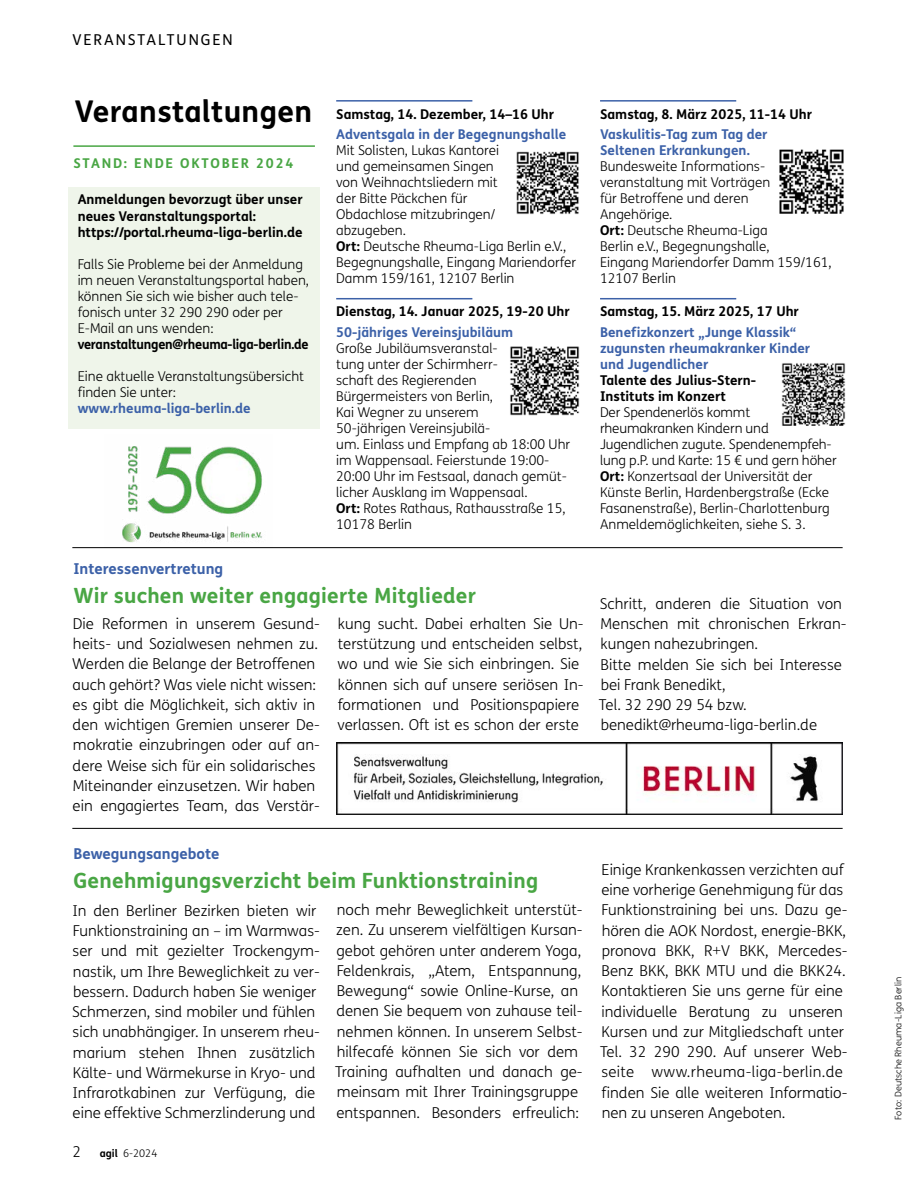
<style>
.page{position:relative;width:915px;height:1191px;background:#fff}
.page>*{position:absolute;margin:0;border:0;box-sizing:border-box;transform-origin:0 0}
.Inhalt_Headline_FS_me_bold{font:700 30px "FS Me Pro";letter-spacing:.01em;color:#000}
.Headline-Cover-Beihefter{font:700 21px "FS Me Pro";letter-spacing:.01em;color:#49a644}
.fließtext_ohne_einzug_10_pt_FS_me{font:300 15px/20.2px "FS Me Pro";color:#000}
.blaue_kleine_Überschrift_drüber{font:700 15px "FS Me Pro";color:#3c61a8}
.t1{font:15px "FS Me Pro";letter-spacing:.13em;color:#000}
.fließtext_ohne_einzug_10_pt_FS_me-2{font:300 13.5px/16px "FS Me Pro";color:#000}
.termin_kurs_bold_blau{font:700 13.5px/16px "FS Me Pro";color:#3c61a8}
.fließtext_ohne_einzug_10_pt_FS_me-3{font:700 13.5px/16px "FS Me Pro";color:#000}
.termin_kurs_1_zeile_mit_linie{font:700 13.5px "FS Me Pro";color:#000}
.termin_kurs_bold_blau_neu{font:700 13.5px "FS Me Pro";color:#3c61a8}
.fließtext_ohne_einzug_10_pt_FS_me-4{font:700 13.5px "FS Me Pro";color:#3c61a8}
.HINWEIS__Dachzeile{font:700 13.5px "FS Me Pro";letter-spacing:.13em;color:#49a644}
.t2{font:300 10.5px "FS Me Pro";color:#000}
.t3{font:300 9px "FS Me Pro";letter-spacing:.01em;color:#000}
.s1{font-weight:700}
.s2{font-size:15px}
</style>
<div class="page">
<img style="left:516px;top:151px;width:63px;height:63px">
<div style="left:68px;top:187px;width:251px;height:241px;background:#eff5ea"></div>
<hr style="left:73px;top:145px;width:242px;height:2px;background:#49a644">
<hr style="left:336px;top:100px;width:136px;height:2px;background:#3c61a8">
<hr style="left:336px;top:298px;width:136px;height:1px;background:#3c61a8">
<img style="left:510px;top:346px;width:70px;height:70px">
<img style="left:779px;top:149px;width:65px;height:65px">
<img style="left:781px;top:363px;width:65px;height:63px">
<hr style="left:72px;top:828px;width:770px;height:1px;background:#000">
<hr style="left:72px;top:547px;width:770px;height:1px;background:#000">
<hr style="left:600px;top:100px;width:136px;height:2px;background:#3c61a8">
<hr style="left:600px;top:298px;width:136px;height:1px;background:#3c61a8">
<img style="left:336px;top:742px;width:506px;height:72px">
<img style="left:122px;top:446px;width:140px;height:97px">
<p class="t1" style="left:72px;top:30px;width:162px">VERANSTALTUNGEN</p>
<h1 class="Inhalt_Headline_FS_me_bold" style="left:75px;top:89px;width:239px">Veranstaltungen</h1>
<h4 class="HINWEIS__Dachzeile" style="left:73px;top:153px;width:221px">STAND: ENDE OKTOBER 2024</h4>
<p class="fließtext_ohne_einzug_10_pt_FS_me-3" style="left:78px;top:191px;width:226px">Anmeldungen bevorzugt über unser</p>
<p class="fließtext_ohne_einzug_10_pt_FS_me-3" style="left:78px;top:207px;width:226px">neues Veranstaltungsportal: https://portal.rheuma-liga-berlin.de</p>
<p class="fließtext_ohne_einzug_10_pt_FS_me-2" style="left:78px;top:255px;width:233px">Falls Sie Probleme bei der Anmeldung im neuen Veranstaltungsportal haben, können Sie sich wie bisher auch tele&shy;fonisch unter 32 290 290 oder per E-Mail an uns wenden: <span class="s1">veranstaltungen@rheuma-liga-berlin.de</span></p>
<p class="fließtext_ohne_einzug_10_pt_FS_me-2" style="left:78px;top:368px;width:228px">Eine aktuelle Veranstaltungsübersicht finden Sie unter:</p>
<p class="fließtext_ohne_einzug_10_pt_FS_me-4" style="left:78px;top:398px;width:174px">www.rheuma-liga-berlin.de</p>
<h2 class="blaue_kleine_Überschrift_drüber" style="left:73px;top:557px;width:151px">Interessenvertretung</h2>
<h3 class="termin_kurs_1_zeile_mit_linie" style="left:336px;top:103px;width:219px">Samstag, 14. Dezember, 14–16 Uhr</h3>
<h2 class="termin_kurs_bold_blau_neu" style="left:336px;top:124px;width:231px">Adventsgala in der Begegnungshalle</h2>
<p class="fließtext_ohne_einzug_10_pt_FS_me-2" style="left:336px;top:142px;width:164px">Mit Solisten, Lukas Kantorei und gemeinsamen Singen von Weihnachtsliedern mit der Bitte Päckchen für<br>Obdachlose mitzubringen/ abzugeben.</p>
<p class="fließtext_ohne_einzug_10_pt_FS_me-2" style="left:336px;top:238px;width:241px"><span class="s1">Ort:</span> Deutsche Rheuma-Liga Berlin e.V.,<br>Begegnungshalle, Eingang Mariendorfer<br>Damm 159/161, 12107 Berlin</p>
<h3 class="termin_kurs_1_zeile_mit_linie" style="left:336px;top:301px;width:235px">Dienstag, 14. Januar 2025, 19-20 Uhr</h3>
<p class="termin_kurs_bold_blau" style="left:336px;top:323px;width:178px">50-jähriges Vereinsjubiläum</p>
<p class="fließtext_ohne_einzug_10_pt_FS_me-2" style="left:336px;top:340px;width:235px">Große Jubiläumsveranstal-<br>tung unter der Schirmherr-<br>schaft des Regierenden<br>Bürgermeisters von Berlin,<br>Kai Wegner zu unserem<br>50-jährigen Vereinsjubilä-<br>um. Einlass und Empfang ab 18:00 Uhr im Wappensaal. Feierstunde 19:00-<br>20:00 Uhr im Festsaal, danach gemüt&shy;licher Ausklang im Wappensaal.</p>
<p class="fließtext_ohne_einzug_10_pt_FS_me-2" style="left:336px;top:500px;width:231px"><span class="s1">Ort:</span> Rotes Rathaus, Rathausstraße 15,<br>10178 Berlin</p>
<h1 class="Headline-Cover-Beihefter" style="left:73px;top:579px;width:404px">Wir suchen weiter engagierte Mitglieder</h1>
<p class="fließtext_ohne_einzug_10_pt_FS_me" style="left:72px;top:613px;width:249px">Die Reformen in unserem Gesund&shy;heits- und Sozialwesen nehmen zu.<br>Werden die Belange der Betroffenen auch gehört? Was viele nicht wissen: es gibt die Möglichkeit, sich aktiv in den wichtigen Gremien unserer De&shy;mokratie einzubringen oder auf an&shy;dere Weise sich für ein solidarisches Miteinander einzusetzen. Wir haben ein engagiertes Team, das Verstär-</p>
<p class="fließtext_ohne_einzug_10_pt_FS_me" style="left:337px;top:613px;width:247px">kung sucht. Dabei erhalten Sie Un&shy;terstützung und entscheiden selbst, wo und wie Sie sich einbringen. Sie können sich auf unsere seriösen In&shy;formationen und Positionspapiere verlassen. Oft ist es schon der erste</p>
<h2 class="blaue_kleine_Überschrift_drüber" style="left:73px;top:842px;width:147px">Bewegungsangebote</h2>
<h1 class="Headline-Cover-Beihefter" style="left:73px;top:864px;width:466px">Genehmigungsverzicht beim Funktionstraining</h1>
<p class="fließtext_ohne_einzug_10_pt_FS_me" style="left:72px;top:900px;width:249px">In den Berliner Bezirken bieten wir Funktionstraining an – im Warmwas&shy;ser und mit gezielter Trockengym&shy;nastik, um Ihre Beweglichkeit zu ver&shy;bessern. Dadurch haben Sie weniger Schmerzen, sind mobiler und fühlen sich unabhängiger. In unserem rheu&shy;marium stehen Ihnen zusätzlich Kälte- und Wärmekurse in Kryo- und Infrarotkabinen zur Verfügung, die eine effektive Schmerzlinderung und</p>
<p class="fließtext_ohne_einzug_10_pt_FS_me" style="left:335px;top:899px;width:249px">noch mehr Beweglichkeit unterstüt&shy;zen. Zu unserem vielfältigen Kursan&shy;gebot gehören unter anderem Yoga, Feldenkrais, „Atem, Entspannung, Bewegung“ sowie Online-Kurse, an denen Sie bequem von zuhause teil&shy;nehmen können. In unserem Selbst&shy;hilfecafé können Sie sich vor dem Training aufhalten und danach ge&shy;meinsam mit Ihrer Trainingsgruppe entspannen. Besonders erfreulich:</p>
<p class="t2" style="left:72px;top:1146px;width:86px"><span class="s2">2</span> <span class="s1">agil</span> 6-2024</p>
<h3 class="termin_kurs_1_zeile_mit_linie" style="left:600px;top:103px;width:213px">Samstag, 8. März 2025, 11-14 Uhr</h3>
<p class="termin_kurs_bold_blau" style="left:600px;top:125px;width:169px">Vaskulitis-Tag zum Tag der<br>Seltenen Erkrankungen.</p>
<p class="fließtext_ohne_einzug_10_pt_FS_me-2" style="left:600px;top:158px;width:172px">Bundesweite Informations&shy;veranstaltung mit Vorträgen für Betroffene und deren<br>Angehörige.</p>
<p class="fließtext_ohne_einzug_10_pt_FS_me-2" style="left:600px;top:222px;width:233px"><span class="s1">Ort:</span> Deutsche Rheuma-Liga<br>Berlin e.V., Begegnungshalle,<br>Eingang Mariendorfer Damm 159/161,<br>12107 Berlin</p>
<h3 class="termin_kurs_1_zeile_mit_linie" style="left:600px;top:301px;width:200px">Samstag, 15. März 2025, 17 Uhr</h3>
<p class="termin_kurs_bold_blau" style="left:600px;top:323px;width:211px">Benefizkonzert „Junge Klassik“ zugunsten rheumakranker Kinder und Jugendlicher</p>
<p class="fließtext_ohne_einzug_10_pt_FS_me-3" style="left:600px;top:371px;width:158px">Talente des Julius-Stern-<br>Instituts im Konzert</p>
<p class="fließtext_ohne_einzug_10_pt_FS_me-2" style="left:600px;top:404px;width:238px">Der Spendenerlös kommt rheumakranken Kindern und<br>Jugendlichen zugute. Spendenempfeh&shy;lung p.P. und Karte: 15 € und gern höher</p>
<p class="fließtext_ohne_einzug_10_pt_FS_me-2" style="left:600px;top:468px;width:231px"><span class="s1">Ort:</span> Konzertsaal der Universität der<br>Künste Berlin, Hardenbergstraße (Ecke<br>Fasanenstraße), Berlin-Charlottenburg</p>
<p class="fließtext_ohne_einzug_10_pt_FS_me-2" style="left:600px;top:516px;width:207px">Anmeldemöglichkeiten, siehe S. 3.</p>
<p class="fließtext_ohne_einzug_10_pt_FS_me" style="left:599px;top:593px;width:248px">Schritt, anderen die Situation von<br>Menschen mit chronischen Erkran&shy;kungen nahezubringen.</p>
<p class="fließtext_ohne_einzug_10_pt_FS_me" style="left:600px;top:654px;width:243px">Bitte melden Sie sich bei Interesse bei Frank Benedikt,</p>
<p class="fließtext_ohne_einzug_10_pt_FS_me" style="left:598px;top:694px;width:149px">Tel. 32 290 29 54 bzw.</p>
<p class="fließtext_ohne_einzug_10_pt_FS_me" style="left:600px;top:714px;width:218px">benedikt@rheuma-liga-berlin.de</p>
<p class="fließtext_ohne_einzug_10_pt_FS_me" style="left:599px;top:859px;width:249px">Einige Krankenkassen verzichten auf eine vorherige Genehmigung für das Funktionstraining bei uns. Dazu ge&shy;hören die AOK Nordost, energie-BKK, pronova BKK, R+V BKK, Mercedes-Benz BKK, BKK MTU und die BKK24.<br>Kontaktieren Sie uns gerne für eine individuelle Beratung zu unseren Kursen und zur Mitgliedschaft unter Tel. 32 290 290. Auf unserer Web&shy;seite www.rheuma-liga-berlin.de finden Sie alle weiteren Informatio&shy;nen zu unseren Angeboten.</p>
<p class="t3" style="left:891px;top:1119px;width:144px;rotate:-90deg">Foto: Deutsche Rheuma-Liga Berlin</p>
</div>
